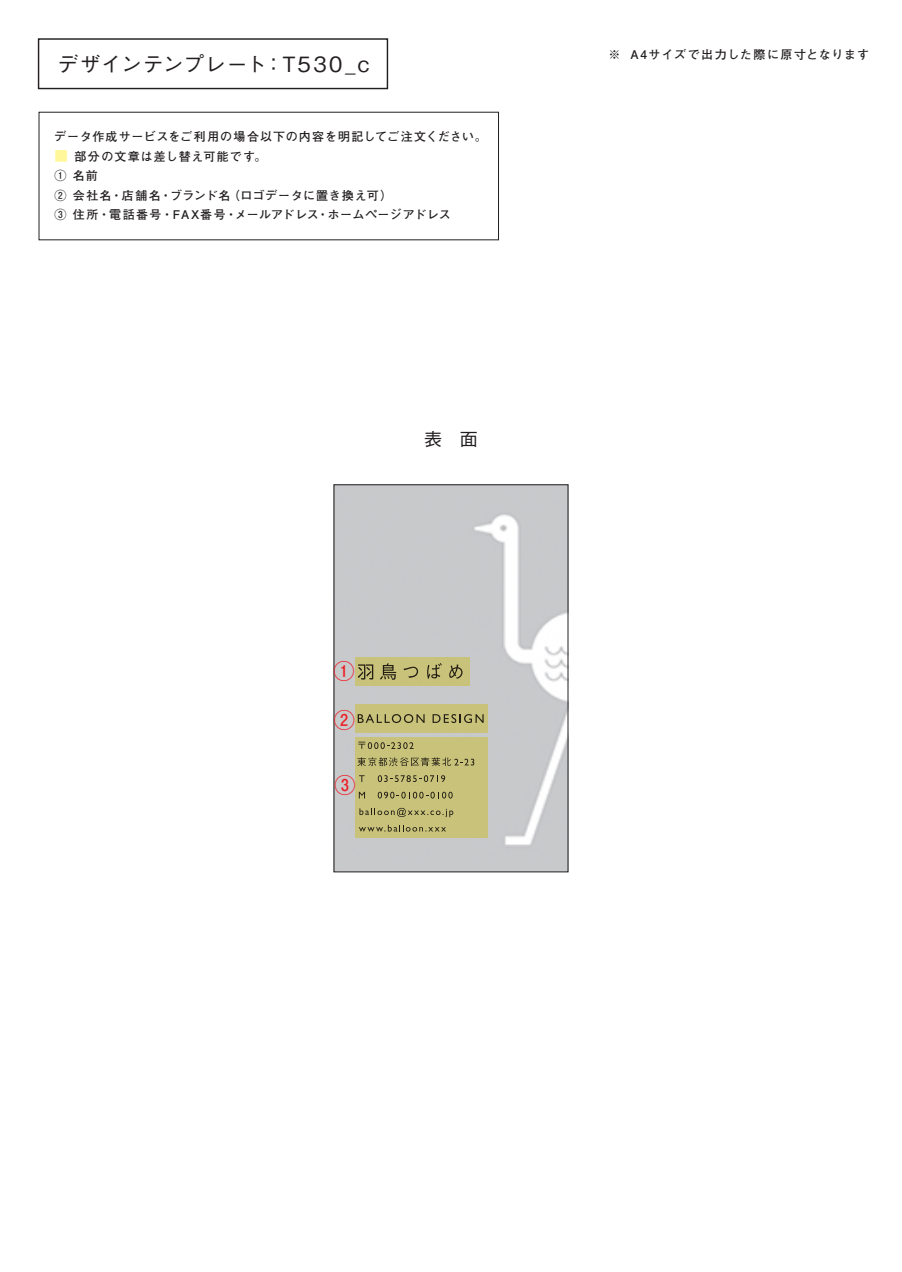
<style>
.page{position:relative;width:902px;height:1272px;background:#fff}
.page>*{position:absolute;margin:0;border:0;box-sizing:border-box;transform-origin:0 0}
.t1{font:500 21px "Gothic BBB Pro";letter-spacing:.04em;color:#231f20}
.t2{font:700 21px "Futo Go B101 Pro";color:#ee1d23}
.t3{font:500 18px "Gothic BBB Pro";color:#231f20}
.t4{font:700 12px/19.5px "Futo Go B101 Pro";letter-spacing:.065em;color:#231f20}
.t5{font:700 12px "Futo Go B101 Pro";letter-spacing:.1em;color:#231f20}
.s1{font-size:13.5px;color:#fff79a}
</style>
<div class="page">
<img style="left:335px;top:486px;width:231px;height:384px">
<svg style="left:355px;top:737px;width:133px;height:100px;background:#bcb672"></svg>
<svg style="left:355px;top:657px;width:114px;height:28px;background:#b5af6e"></svg>
<svg style="left:355px;top:704px;width:133px;height:28px;background:#b9b370"></svg>
<div style="left:38px;top:38px;width:350px;height:51px;border:1px solid #231f20"></div>
<h1 class="t1" style="left:57px;top:47px;width:313px">デザインテンプレート：T530_c</h1>
<p class="t4" style="left:54px;top:125px;width:434px">データ作成サービスをご利用の場合以下の内容を明記してご注文ください。</p>
<p class="t4" style="left:54px;top:145px;width:397px"><span class="s1">■</span> 部分の文章は差し替え可能です。<br>① 名前<br>② 会社名・店舗名・ブランド名（ロゴデータに置き換え可）<br>③ 住所・電話番号・FAX番号・メールアドレス・ホームページアドレス</p>
<h2 class="t3" style="left:424px;top:425px;width:55px">表 面</h2>
<h1 class="t2" style="left:333px;top:653px;width:22px">①</h1>
<h1 class="t2" style="left:334px;top:703px;width:22px">②</h1>
<h1 class="t2" style="left:334px;top:768px;width:22px">③</h1>
<p class="t5" style="left:608px;top:45px;width:262px">※ A4サイズで出力した際に原寸となります</p>
</div>
